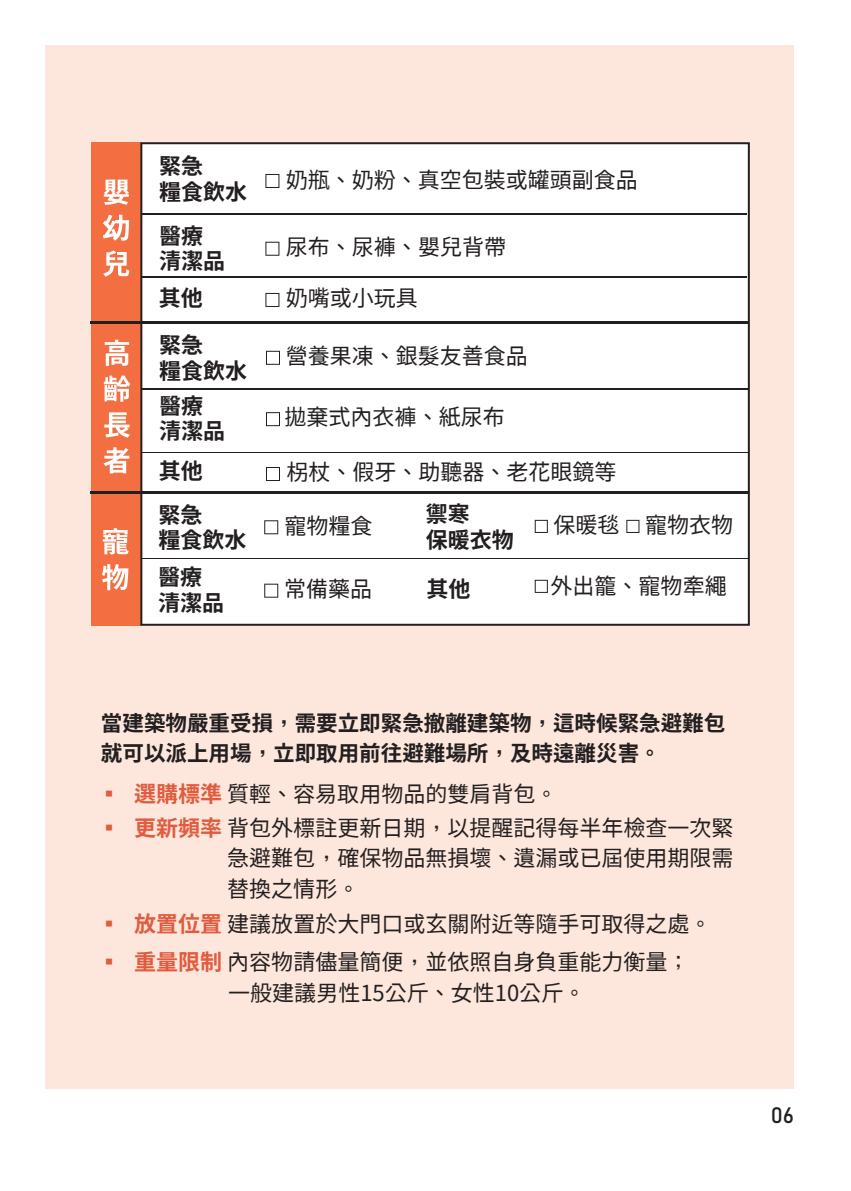
<style>
.page{position:relative;width:851px;height:1191px;background:#fff}
.page>*{position:absolute;margin:0;border:0;box-sizing:border-box;transform-origin:0 0}
.t1{font:22px/30.4px "Taipei Sans TC Beta";color:#231f20}
.t2{font:700 22px/25.4px "Taipei Sans TC Beta";color:#231f20}
.t3{font:22px "Bahnschrift";color:#231f20}
.t4{font:700 21.6px/29.8px "Taipei Sans TC Beta";color:#231f20}
.s1{font-weight:700;color:#df5c3f}
</style>
<div class="page">
<div style="left:45px;top:46px;width:749px;height:1043px;background:#fde7dc"></div>
<div style="left:91px;top:142px;width:51px;height:483px;background:#f36f42"></div>
<div style="left:140px;top:142px;width:609px;height:484px;background:#fff"></div>
<hr style="left:142px;top:213px;width:605px;height:1px;background:#231f20">
<hr style="left:142px;top:276px;width:605px;height:1px;background:#231f20">
<hr style="left:91px;top:321px;width:657px;height:2px;background:#231f20">
<hr style="left:91px;top:492px;width:657px;height:2px;background:#231f20">
<hr style="left:142px;top:388px;width:606px;height:1px;background:#231f20">
<hr style="left:142px;top:452px;width:606px;height:1px;background:#231f20">
<hr style="left:142px;top:558px;width:606px;height:1px;background:#231f20">
<svg style="left:103px;top:180px;width:26px;height:97px"></svg>
<svg style="left:265px;top:174px;width:14px;height:14px"></svg>
<svg style="left:265px;top:242px;width:14px;height:14px"></svg>
<svg style="left:265px;top:293px;width:14px;height:14px"></svg>
<svg style="left:103px;top:340px;width:27px;height:133px"></svg>
<svg style="left:266px;top:351px;width:14px;height:14px"></svg>
<svg style="left:266px;top:412px;width:14px;height:14px"></svg>
<svg style="left:266px;top:467px;width:14px;height:14px"></svg>
<svg style="left:102px;top:528px;width:27px;height:62px"></svg>
<svg style="left:264px;top:520px;width:14px;height:14px"></svg>
<svg style="left:264px;top:583px;width:14px;height:14px"></svg>
<svg style="left:534px;top:520px;width:13px;height:13px"></svg>
<svg style="left:626px;top:520px;width:13px;height:13px"></svg>
<svg style="left:534px;top:580px;width:13px;height:13px"></svg>
<p class="t2" style="left:159px;top:154px;width:89px">緊急<br>糧食飲水</p>
<p class="t2" style="left:159px;top:223px;width:67px">醫療清潔品</p>
<p class="t2" style="left:159px;top:286px;width:45px">其他</p>
<p class="t1" style="left:286px;top:165px;width:353px">奶瓶、奶粉、真空包裝或罐頭副食品</p>
<p class="t1" style="left:286px;top:232px;width:221px">尿布、尿褲、嬰兒背帶</p>
<p class="t1" style="left:286px;top:283px;width:133px">奶嘴或小玩具</p>
<p class="t2" style="left:159px;top:333px;width:89px">緊急<br>糧食飲水</p>
<p class="t1" style="left:286px;top:342px;width:243px">營養果凍、銀髮友善食品</p>
<p class="t2" style="left:159px;top:393px;width:67px">醫療清潔品</p>
<p class="t2" style="left:159px;top:459px;width:45px">其他</p>
<p class="t1" style="left:284px;top:402px;width:221px">拋棄式內衣褲、紙尿布</p>
<p class="t1" style="left:286px;top:457px;width:332px">柺杖、假牙、助聽器、老花眼鏡等</p>
<p class="t2" style="left:158px;top:502px;width:89px">緊急<br>糧食飲水</p>
<p class="t1" style="left:284px;top:511px;width:89px">寵物糧食</p>
<p class="t2" style="left:158px;top:565px;width:67px">醫療清潔品</p>
<p class="t1" style="left:284px;top:574px;width:89px">常備藥品</p>
<p class="t2" style="left:426px;top:502px;width:89px">禦寒<br>保暖衣物</p>
<p class="t1" style="left:553px;top:510px;width:67px">保暖毯</p>
<p class="t2" style="left:426px;top:576px;width:45px">其他</p>
<p class="t1" style="left:550px;top:571px;width:177px">外出籠、寵物牽繩</p>
<p class="t1" style="left:645px;top:510px;width:89px">寵物衣物</p>
<p class="t4" style="left:101px;top:708px;width:625px">當建築物嚴重受損，需要立即緊急撤離建築物，這時候緊急避難包就可以派上用場，立即取用前往避難場所，及時遠離災害。</p>
<p class="t1" style="left:98px;top:778px;width:460px"><span class="s1">▪ 選購標準</span> 質輕、容易取用物品的雙肩背包。</p>
<p class="t1" style="left:98px;top:813px;width:637px"><span class="s1">▪ 更新頻率</span>背包外標註更新日期，以提醒記得每半年檢查一次緊</p>
<p class="t1" style="left:227px;top:843px;width:507px">急避難包，確保物品無損壞、遺漏或已屆使用期限需替換之情形。</p>
<p class="t1" style="left:98px;top:909px;width:614px"><span class="s1">▪ 放置位置</span> 建議放置於大門口或玄關附近等隨手可取得之處。</p>
<p class="t1" style="left:98px;top:947px;width:592px"><span class="s1">▪ 重量限制</span> 內容物請儘量簡便，並依照自身負重能力衡量；</p>
<p class="t1" style="left:228px;top:978px;width:358px">一般建議男性15公斤、女性10公斤。</p>
<p class="t3" style="left:770px;top:1098px;width:25px">06</p>
</div>
